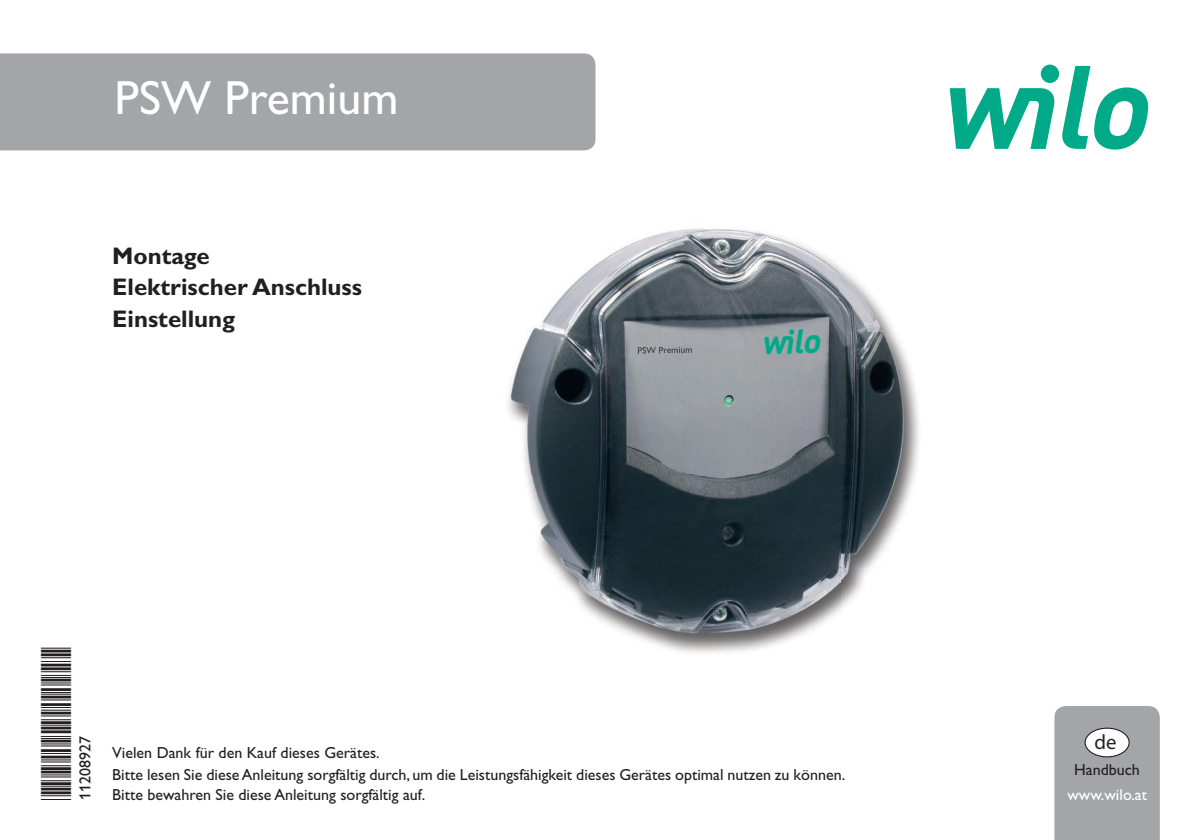
<style>
.page{position:relative;width:1191px;height:840px;background:#fff}
.page>*{position:absolute;margin:0;border:0;box-sizing:border-box;transform-origin:0 0}
.t1{font:48px "Gill Alt One";color:#fff}
.t2{font:40px "Free 3 of 9 Extended";color:#231f20}
.t3{font:700 24px/31.6px "Gill Alt One";color:#231f20}
.t4{font:20.6px "Myriad";color:#231f20}
.t5{font:16px/22px "Gill Alt One";color:#231f20}
.t6{font:16px "Gill Alt One";color:#fff}
</style>
<div class="page">
<div style="left:0;top:53px;width:595px;height:97px;background:#a4a5a9"></div>
<div style="left:1054px;top:706px;width:105px;height:133px;background:#a4a5a9"></div>
<div style="left:1085px;top:727px;width:44px;height:29px;background:#fff;border-radius:50%"></div>
<div style="left:1084px;top:727px;width:45px;height:30px;border:1px solid #231f20;border-radius:50%"></div>
<svg style="left:949px;top:66px;width:199px;height:83px"></svg>
<div style="left:1040px;top:65px;width:19px;height:18px;background:#0a8;border-radius:50%"></div>
<img style="left:508px;top:229px;width:411px;height:424px">
<h1 class="t1" style="left:115px;top:70px;width:285px">PSW Premium</h1>
<h3 class="t3" style="left:112px;top:239px;width:251px">Montage<br>Elektrischer Anschluss<br>Einstellung</h3>
<h2 class="t2" style="left:34px;top:799px;width:155px;rotate:-90deg">*11208927*</h2>
<p class="t5" style="left:74px;top:799px;width:65px;rotate:-90deg">11208927</p>
<p class="t5" style="left:112px;top:741px;width:734px">Vielen Dank für den Kauf dieses Gerätes.<br>Bitte lesen Sie diese Anleitung sorgfältig durch, um die Leistungsfähigkeit dieses Gerätes optimal nutzen zu können.</p>
<p class="t5" style="left:112px;top:782px;width:315px">Bitte bewahren Sie diese Anleitung sorgfältig auf.</p>
<p class="t4" style="left:1094px;top:731px;width:24px">de</p>
<p class="t5" style="left:1074px;top:758px;width:67px">Handbuch</p>
<p class="t6" style="left:1067px;top:785px;width:81px">www.wilo.at</p>
</div>
